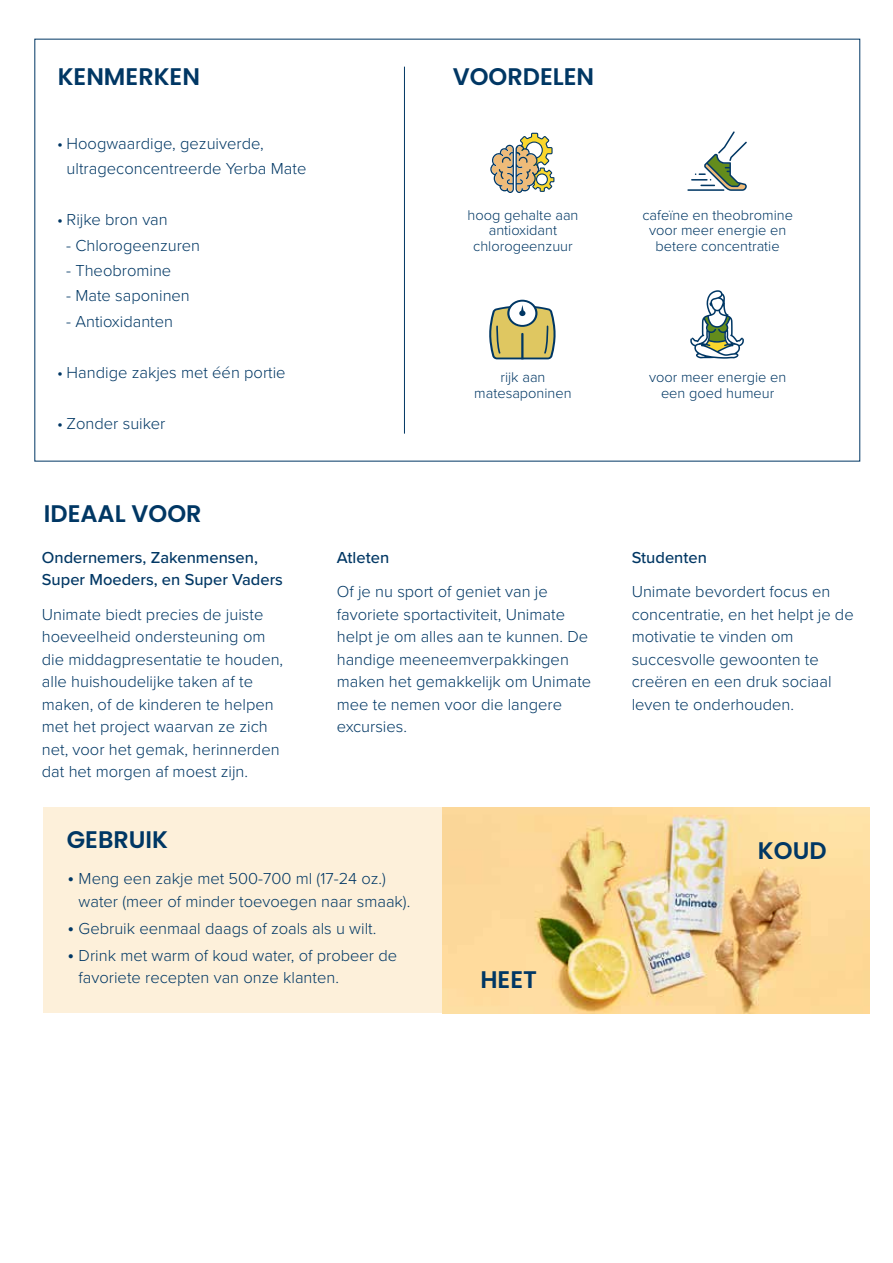
<style>
.page{position:relative;width:893px;height:1263px;background:#fff}
.page>*{position:absolute;margin:0;border:0;box-sizing:border-box;transform-origin:0 0}
.t1{font:600 24px "Poppins";color:#003764}
.t2{font:300 16.5px/22.5px "Proxima Nova";color:#003764}
.t3{font:500 16.5px/22.5px "Proxima Nova";color:#003764}
.t4{font:300 14.55px/15.9px "Proxima Nova";color:#003764;text-align:center}
.s1{font-weight:900}
.s2{font-weight:900;font-size:19.5px}
</style>
<div class="page">
<div style="left:43px;top:807px;width:399px;height:206px;background:#fdf0da"></div>
<img style="left:443px;top:807px;width:426px;height:206px">
<hr style="left:404px;top:67px;width:1px;height:367px;background:#003764">
<svg style="left:690px;top:290px;width:54px;height:69px"></svg>
<svg style="left:490px;top:133px;width:64px;height:60px"></svg>
<hr style="left:687px;top:189px;width:37px;height:2px;background:#003764">
<svg style="left:691px;top:131px;width:56px;height:60px"></svg>
<svg style="left:507px;top:300px;width:30px;height:27px"></svg>
<div style="left:509px;top:302px;width:26px;height:23px;background:#fff;border-radius:50%"></div>
<svg style="left:489px;top:305px;width:67px;height:54px"></svg>
<h1 class="t1" style="left:58px;top:62px;width:144px">KENMERKEN</h1>
<p class="t2" style="left:67px;top:129px;width:241px;line-height:25.5px;text-indent:-9px"><span class="s1">·</span> Hoogwaardige, gezuiverde, ultrageconcentreerde Yerba Mate</p>
<p class="t2" style="left:58px;top:207px;width:112px"><span class="s1">·</span> Rijke bron van</p>
<p class="t2" style="left:66px;top:233px;width:135px">- Chlorogeenzuren</p>
<p class="t2" style="left:66px;top:258px;width:107px">- Theobromine</p>
<p class="t2" style="left:66px;top:284px;width:125px">- Mate saponinen</p>
<p class="t2" style="left:66px;top:309px;width:108px">- Antioxidanten</p>
<p class="t2" style="left:58px;top:360px;width:229px"><span class="s1">·</span> Handige zakjes met één portie</p>
<p class="t2" style="left:58px;top:411px;width:109px"><span class="s1">·</span> Zonder suiker</p>
<h1 class="t1" style="left:44px;top:500px;width:159px">IDEAAL VOOR</h1>
<p class="t3" style="left:42px;top:545px;width:243px">Ondernemers, Zakenmensen,<br>Super Moeders, en Super Vaders</p>
<p class="t2" style="left:42px;top:602px;width:243px">Unimate biedt precies de juiste hoeveelheid ondersteuning om die middagpresentatie te houden, alle huishoudelijke taken af te maken, of de kinderen te helpen met het project waarvan ze zich net, voor het gemak, herinnerden dat het morgen af moest zijn.</p>
<h1 class="t1" style="left:453px;top:62px;width:143px">VOORDELEN</h1>
<p class="t4" style="left:467px;top:206px;width:113px">hoog gehalte aan antioxidant chlorogeenzuur</p>
<p class="t4" style="left:474px;top:369px;width:99px">rijk aan matesaponinen</p>
<p class="t3" style="left:337px;top:545px;width:54px">Atleten</p>
<p class="t2" style="left:337px;top:580px;width:256px">Of je nu sport of geniet van je favoriete sportactiviteit, Unimate helpt je om alles aan te kunnen. De handige meeneemverpakkingen maken het gemakkelijk om Unimate mee te nemen voor die langere excursies.</p>
<h1 class="t1" style="left:67px;top:826px;width:103px">GEBRUIK</h1>
<p class="t2" style="left:79px;top:866px;width:333px;text-indent:-11px"><span class="s2">·</span> Meng een zakje met 500-700 ml (17-24 oz.) water (meer of minder toevoegen naar smaak).</p>
<p class="t2" style="left:68px;top:914px;width:331px;line-height:27px"><span class="s2">·</span> Gebruik eenmaal daags of zoals als u wilt.<br><span class="s2">·</span> Drink met warm of koud water, of probeer de</p>
<p class="t2" style="left:79px;top:965px;width:262px">favoriete recepten van onze klanten.</p>
<h1 class="t1" style="left:480px;top:966px;width:58px">HEET</h1>
<p class="t4" style="left:642px;top:206px;width:152px">cafeïne en theobromine voor meer energie en betere concentratie</p>
<p class="t4" style="left:649px;top:369px;width:139px">voor meer energie en een goed humeur</p>
<p class="t3" style="left:632px;top:545px;width:77px">Studenten</p>
<p class="t2" style="left:632px;top:580px;width:223px">Unimate bevordert focus en concentratie, en het helpt je de motivatie te vinden om succesvolle gewoonten te creëren en een druk sociaal leven te onderhouden.</p>
<h1 class="t1" style="left:758px;top:836px;width:70px">KOUD</h1>
</div>
